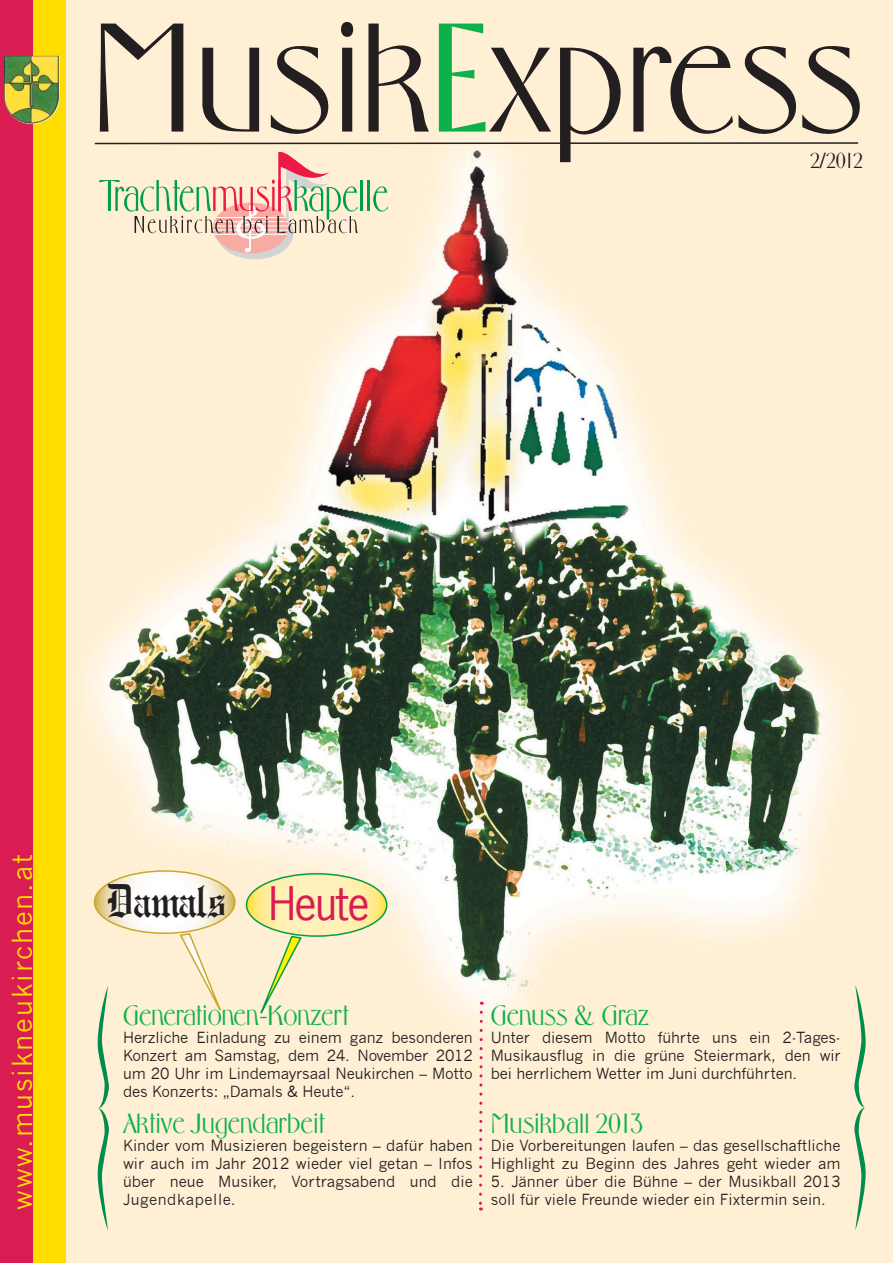
<style>
.page{position:relative;width:893px;height:1263px;background:#fff}
.page>*{position:absolute;margin:0;border:0;box-sizing:border-box;transform-origin:0 0}
.t1{font:150px "Middleton";color:#231f20}
.t2{font:46.05px "Old Englisch Fraktur";letter-spacing:-.03em;color:#231f20}
.t3{font:27px "Middleton";color:#0cb14b}
.t4{font:27px "News Gothic";letter-spacing:.07em;color:#fd0}
.t5{font:21px "Middleton";color:#231f20}
.t6{font:15px/18px "News Gothic";color:#231f20;text-align:justify}
.s1{color:#0cb14b}
</style>
<div class="page">
<img style="left:66px;top:0;width:827px;height:1263px">
<svg style="left:93px;top:142px;width:767px;height:3px;background:#90877a"></svg>
<div style="left:217px;top:208px;width:76px;height:51px;background:#d1d3d4;border-radius:50%"></div>
<svg style="left:99px;top:152px;width:259px;height:100px;background:#e9d5bf"></svg>
<hr style="left:361px;top:180px;width:2px;height:31px;background:#009d4d">
<hr style="left:368px;top:180px;width:2px;height:31px;background:#009d4d">
<svg style="left:373px;top:185px;width:15px;height:28px"></svg>
<div style="left:0;top:0;width:33px;height:1263px;background:#d91d52"></div>
<div style="left:33px;top:0;width:33px;height:1263px;background:#fd0"></div>
<img style="left:4px;top:56px;width:56px;height:68px">
<svg style="left:98px;top:986px;width:11px;height:245px;background:#accfa8"></svg>
<svg style="left:477px;top:1002px;width:7px;height:208px"></svg>
<svg style="left:854px;top:985px;width:12px;height:245px;background:#b2d1ab"></svg>
<svg style="left:247px;top:874px;width:140px;height:62px;background:#f9eda9"></svg>
<div style="left:246px;top:873px;width:141px;height:64px;border:2px solid #009d4d;border-radius:50%"></div>
<svg style="left:249px;top:935px;width:54px;height:104px;background:#f3ebc5"></svg>
<svg style="left:95px;top:871px;width:140px;height:62px"></svg>
<div style="left:94px;top:870px;width:142px;height:64px;border:2px solid #caa82e;border-radius:50%"></div>
<svg style="left:178px;top:932px;width:54px;height:104px;background:#fcecce"></svg>
<h1 class="t1" style="left:90px;top:13px;width:774px">Musik<span class="s1">E</span>xpress</h1>
<h3 class="t5" style="left:810px;top:151px;width:55px">2/2012</h3>
<h3 class="t4" style="left:6px;top:1210px;width:357px;rotate:-90deg">www.musikneukirchen.at</h3>
<h2 class="t2" style="left:106px;top:879px;width:265px">Damals <sub>Heute</sub></h2>
<h3 class="t3" style="left:123px;top:1003px;width:227px">Generationen-Konzert</h3>
<p class="t6" style="left:123px;top:1028px;width:351px">Herzliche Einladung zu einem ganz besonderen Konzert am Samstag, dem 24. November 2012 um 20 Uhr im Lindemayrsaal Neukirchen – Motto des Konzerts: „Damals &amp; Heute“.</p>
<h3 class="t3" style="left:123px;top:1111px;width:203px">Aktive Jugendarbeit</h3>
<p class="t6" style="left:123px;top:1136px;width:351px">Kinder vom Musizieren begeistern – dafür haben wir auch im Jahr 2012 wieder viel getan – Infos über neue Musiker, Vortragsabend und die Jugendkapelle.</p>
<h3 class="t3" style="left:491px;top:1003px;width:159px">Genuss &amp; Graz</h3>
<p class="t6" style="left:491px;top:1028px;width:351px">Unter diesem Motto führte uns ein 2-Tages-Musikausflug in die grüne Steiermark, den wir bei herrlichem Wetter im Juni durchführten.</p>
<h3 class="t3" style="left:491px;top:1111px;width:154px">Musikball 2013</h3>
<p class="t6" style="left:491px;top:1136px;width:351px">Die Vorbereitungen laufen – das gesellschaftliche<br>Highlight zu Beginn des Jahres geht wieder am</p>
<p class="t6" style="left:491px;top:1172px;width:351px">5. Jänner über die Bühne – der Musikball 2013 soll für viele Freunde wieder ein Fixtermin sein.</p>
</div>
